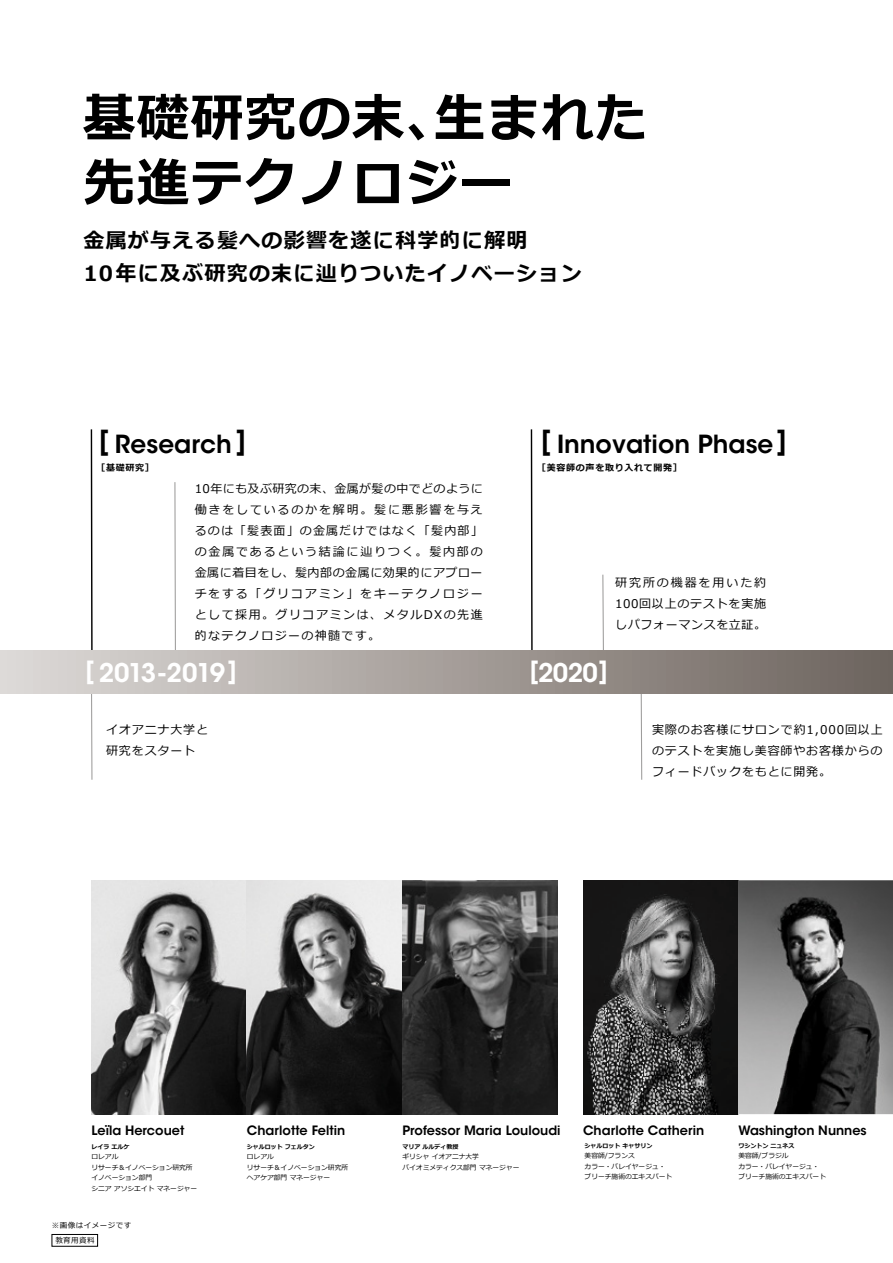
<style>
.page{position:relative;width:893px;height:1263px;background:#fff}
.page>*{position:absolute;margin:0;border:0;box-sizing:border-box;transform-origin:0 0}
.t1{font:700 52.5px/64.5px "Meiryo";letter-spacing:.025em;color:#000}
.t2{font:600 25.65px "ITC Avant Garde Std";letter-spacing:-.05em;color:#fff}
.t3{font:600 25.65px "ITC Avant Garde Std";letter-spacing:-.025em;color:#fff}
.t4{font:600 24.75px "ITC Avant Garde Std";color:#000}
.t5{font:700 21px/33px "Meiryo";letter-spacing:.06em;color:#000}
.t6{font:600 12.9px "ITC Avant Garde Std";color:#000}
.t7{font:12px/21px "Meiryo";letter-spacing:.07em;color:#000;text-align:justify}
.t8{font:700 9px "Meiryo";letter-spacing:.08em;color:#000}
.t9{font:7.5px "Meiryo";letter-spacing:.07em;color:#000}
.t10{font:6.75px/10.5px "Meiryo";color:#000}
.t11{font:700 6px "Meiryo";color:#000}
.s1{font-family:"Arial";font-weight:700;font-size:28.35px}
.s2{font-family:"Arial";font-weight:700}
</style>
<div class="page">
<img style="left:583px;top:880px;width:310px;height:234px">
<img style="left:738px;top:880px;width:1px;height:234px">
<img style="left:91px;top:880px;width:467px;height:234px">
<svg style="left:174px;top:482px;width:2px;height:168px"></svg>
<svg style="left:530px;top:429px;width:3px;height:221px"></svg>
<svg style="left:90px;top:429px;width:3px;height:351px"></svg>
<svg style="left:602px;top:574px;width:2px;height:76px"></svg>
<svg style="left:640px;top:693px;width:3px;height:87px"></svg>
<div style="left:0;top:650px;width:893px;height:43px;background:linear-gradient(to right,#dedbd8,#6d635d)"></div>
<div style="left:52px;top:1234px;width:46px;height:12px;border:1px solid #000"></div>
<h1 class="t1" style="left:83px;top:89px;width:566px">基礎研究の末、生まれた先進テクノロジー</h1>
<h3 class="t5" style="left:83px;top:225px;width:500px">金属が与える髪への影響を遂に科学的に解明<br>10年に及ぶ研究の末に辿りついたイノベーション</h3>
<h3 class="t4" style="left:99px;top:428px;width:148px"><span class="s1">[</span> Research <span class="s1">]</span></h3>
<h3 class="t4" style="left:541px;top:428px;width:247px"><span class="s1">[</span> Innovation Phase<span class="s1">]</span></h3>
<p class="t8" style="left:96px;top:462px;width:59px">［基礎研究］</p>
<p class="t8" style="left:537px;top:462px;width:146px">［美容師の声を取り入れて開発］</p>
<p class="t7" style="left:195px;top:478px;width:290px">10年にも及ぶ研究の末、金属が髪の中でどのように働きをしているのかを解明。髪に悪影響を与えるのは「髪表面」の金属だけではなく「髪内部」の金属であるという結論に辿りつく。髪内部の金属に着目をし、髪内部の金属に効果的にアプローチをする「グリコアミン」をキーテクノロジーとして採用。グリコアミンは、メタルDXの先進的なテクノロジーの神髄です。</p>
<p class="t7" style="left:615px;top:572px;width:153px">研究所の機器を用いた約100回以上のテストを実施しパフォーマンスを立証。</p>
<h2 class="t2" style="left:85px;top:656px;width:153px"><span class="s2">[</span> 2013-2019<span class="s2">]</span></h2>
<h2 class="t3" style="left:530px;top:656px;width:79px"><span class="s2">[</span>2020<span class="s2">]</span></h2>
<p class="t7" style="left:106px;top:720px;width:103px">イオアニナ大学と研究をスタート</p>
<p class="t7" style="left:652px;top:720px;width:232px">実際のお客様にサロンで約1,000回以上のテストを実施し美容師やお客様からのフィードバックをもとに開発。</p>
<p class="t6" style="left:91px;top:1122px;width:94px">Leïla Hercouet</p>
<p class="t6" style="left:247px;top:1122px;width:100px">Charlotte Feltin</p>
<p class="t6" style="left:402px;top:1122px;width:160px">Professor Maria Louloudi</p>
<p class="t6" style="left:583px;top:1122px;width:123px">Charlotte Catherin</p>
<p class="t6" style="left:738px;top:1122px;width:130px">Washington Nunnes</p>
<p class="t11" style="left:91px;top:1142px;width:39px">レイラ エルケ</p>
<p class="t10" style="left:91px;top:1152px;width:107px">ロレアル<br>リサーチ＆イノベーション研究所イノベーション部門<br>シニア アソシエイト マネージャー</p>
<p class="t11" style="left:738px;top:1141px;width:57px">ワシントン ニュネス</p>
<p class="t10" style="left:738px;top:1151px;width:89px">美容師/ブラジル<br>カラー・バレイヤージュ・ブリーチ施術のエキスパート</p>
<p class="t11" style="left:585px;top:1141px;width:69px">シャルロット キャサリン</p>
<p class="t10" style="left:585px;top:1151px;width:89px">美容師/フランス<br>カラー・バレイヤージュ・ブリーチ施術のエキスパート</p>
<p class="t11" style="left:402px;top:1142px;width:57px">マリア ルルディ教授</p>
<p class="t10" style="left:402px;top:1152px;width:119px">ギリシャ イオアニナ大学<br>バイオミメティクス部門 マネージャー</p>
<p class="t11" style="left:247px;top:1142px;width:69px">シャルロット フェルタン</p>
<p class="t10" style="left:247px;top:1152px;width:103px">ロレアル<br>リサーチ＆イノベーション研究所ヘアケア部門 マネージャー</p>
<p class="t9" style="left:52px;top:1220px;width:81px">※画像はイメージです</p>
<p class="t9" style="left:55px;top:1235px;width:41px">教育用資料</p>
</div>
